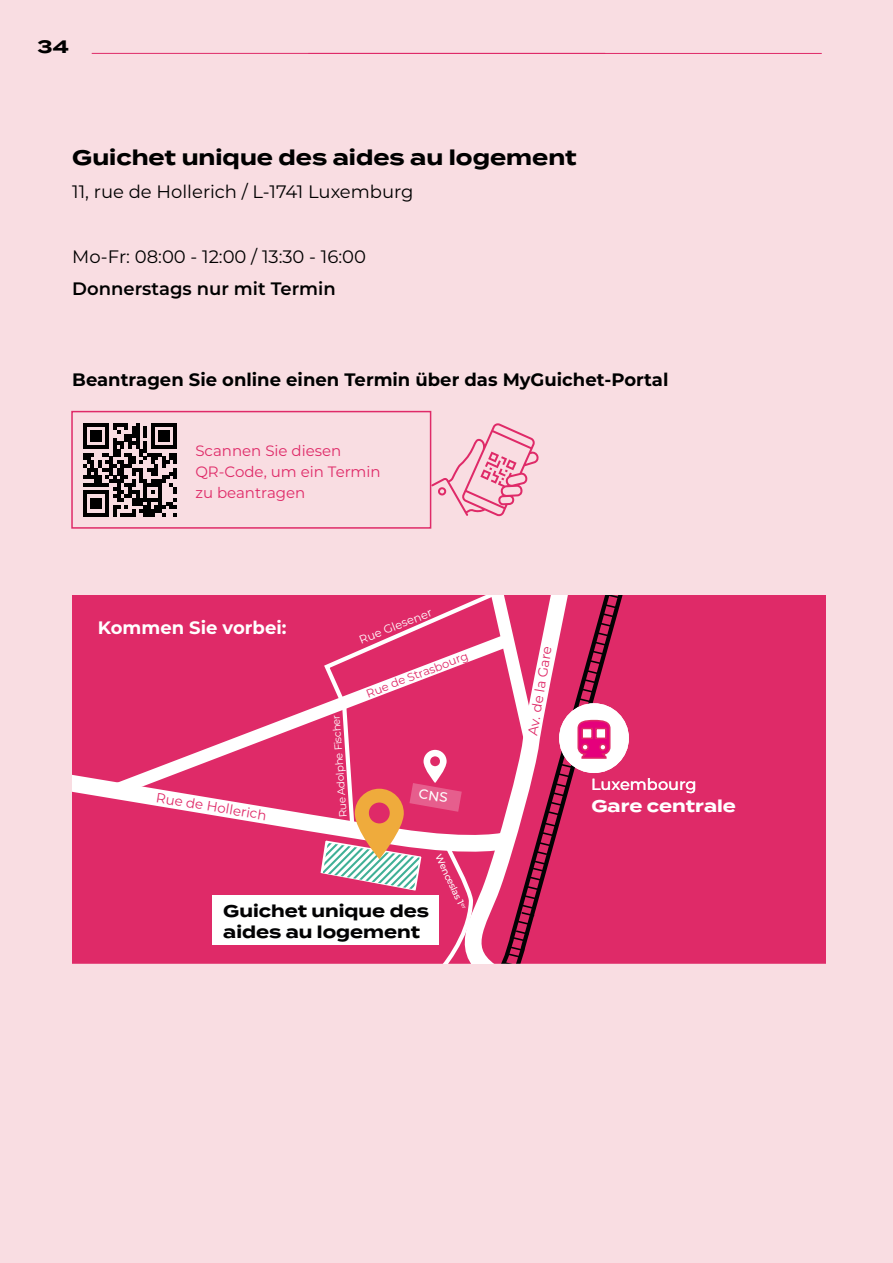
<style>
.page{position:relative;width:893px;height:1263px;background:#f9dde2}
.page>*{position:absolute;margin:0;border:0;box-sizing:border-box;transform-origin:0 0}
.t1{font:700 21px "Termina";color:#000}
.t2{font:700 19.8px "Montserrat";color:#fff}
.t3{font:18px "Montserrat";color:#000}
.t4{font:700 18px "Montserrat";color:#000}
.t5{font:600 18px "Montserrat";color:#000}
.t6{font:700 18px "Montserrat";color:#fff}
.t7{font:700 18px "Termina";color:#000}
.t8{font:700 16.95px/20.4px "Termina";color:#020203}
.t9{font:700 16.95px "Termina";color:#fff}
.t10{font:500 16.2px "Montserrat";color:#fff}
.t11{font:15px/21px "Montserrat";color:#df2a68}
.t12{font:13.5px "Montserrat";color:#df2a68}
.t13{font:11.55px "Montserrat";color:#df2a68}
.t14{font:11.55px "Montserrat";color:#fff}
.t15{font:10.5px "Montserrat";color:#fff}
.t16{font:500 9.45px "Montserrat";color:#fff}
</style>
<div class="page">
<div style="left:71px;top:411px;width:360px;height:118px;border:2px solid #df2a68"></div>
<svg style="left:83px;top:423px;width:94px;height:94px"></svg>
<svg style="left:431px;top:423px;width:108px;height:94px"></svg>
<div style="left:623px;top:595px;width:203px;height:369px;background:#df2a68"></div>
<hr style="left:92px;top:53px;width:513px;height:1px;background:#df2a68">
<hr style="left:308px;top:53px;width:514px;height:1px;background:#df2a68">
<svg style="left:72px;top:595px;width:551px;height:369px;background:#df5381"></svg>
<p class="t7" style="left:38px;top:33px;width:33px">34</p>
<p class="t1" style="left:72px;top:142px;width:506px">Guichet unique des aides au logement</p>
<p class="t3" style="left:72px;top:179px;width:343px">11, rue de Hollerich / L-1741 Luxemburg</p>
<p class="t3" style="left:72px;top:244px;width:295px">Mo-Fr: 08:00 - 12:00 / 13:30 - 16:00</p>
<p class="t5" style="left:72px;top:276px;width:265px">Donnerstags nur mit Termin</p>
<p class="t4" style="left:72px;top:366px;width:598px">Beantragen Sie online einen Termin über das MyGuichet-Portal</p>
<p class="t11" style="left:195px;top:439px;width:187px">Scannen Sie diesen<br>QR-Code, um ein Termin zu beantragen</p>
<p class="t2" style="left:96px;top:609px;width:174px">Venez nous voir :</p>
<p class="t6" style="left:98px;top:614px;width:190px">Kommen Sie vorbei:</p>
<p class="t12" style="left:158px;top:788px;width:113px;rotate:9deg">Rue de Hollerich</p>
<p class="t15" style="left:336px;top:818px;width:104px;rotate:-94deg">Rue Adolphe Fischer</p>
<p class="t14" style="left:357px;top:633px;width:79px;rotate:-22deg">Rue Glesener</p>
<p class="t13" style="left:364px;top:686px;width:110px;rotate:-21deg">Rue de Strasbourg</p>
<p class="t16" style="left:444px;top:852px;width:61px;rotate:65deg">Wenceslas 1<sup>er</sup></p>
<p class="t8" style="left:223px;top:901px;width:207px">Guichet unique des aides au logement</p>
<p class="t12" style="left:524px;top:734px;width:92px;rotate:-81deg">Av. de la Gare</p>
<p class="t10" style="left:591px;top:773px;width:107px">Luxembourg</p>
<p class="t9" style="left:591px;top:793px;width:146px">Gare centrale</p>
</div>
